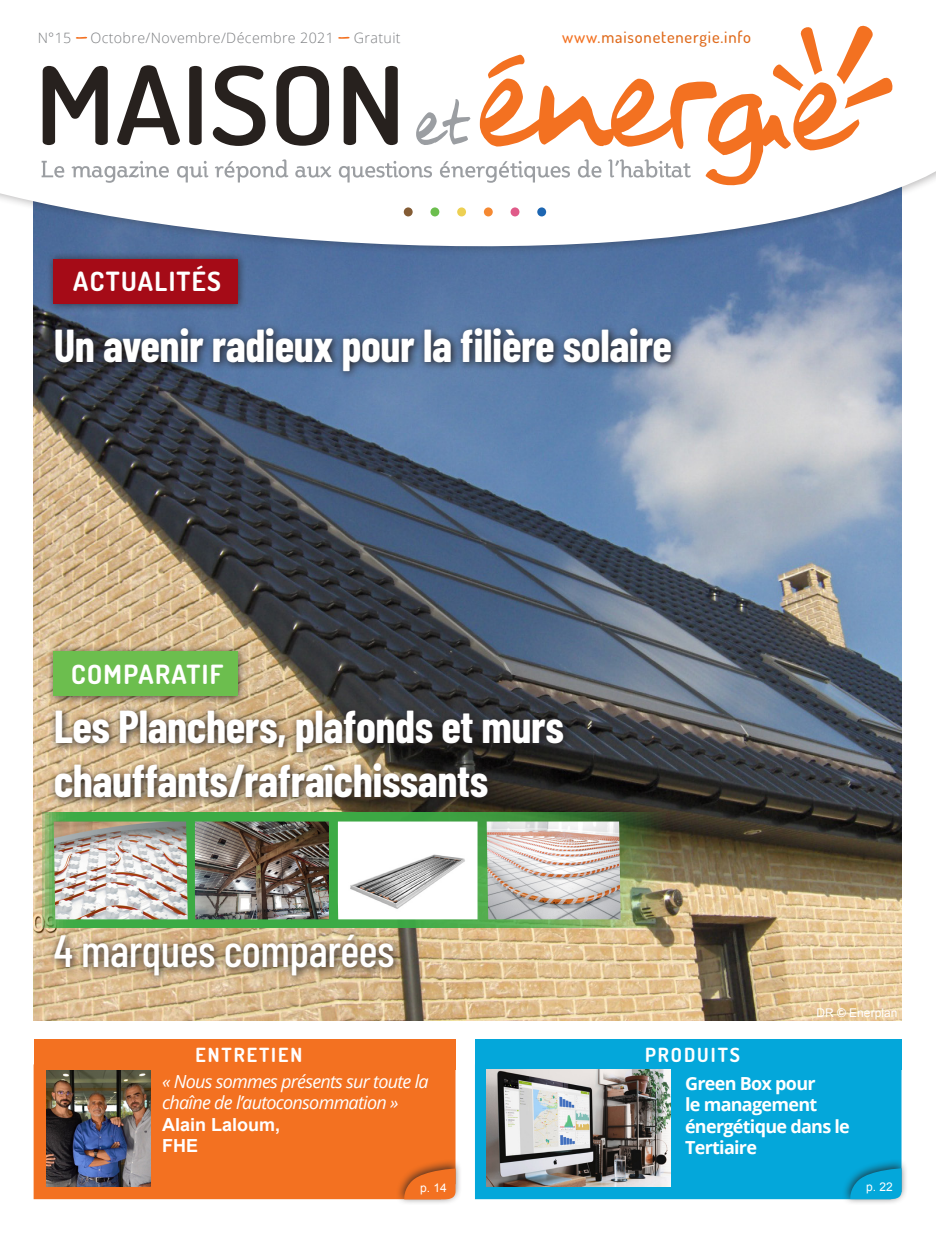
<style>
.page{position:relative;width:936px;height:1234px;background:#fff}
.page>*{position:absolute;margin:0;border:0;box-sizing:border-box;transform-origin:0 0}
.t1{font:700 45px/54px "Barlow Condensed";letter-spacing:-.01em;color:#fff}
.t2{font:500 45px "Barlow Condensed";letter-spacing:-.01em;color:#fff}
.t3{font:700 26.55px "Dosis";letter-spacing:.05em;color:#fff}
.t4{font:700 19.5px "Dosis";letter-spacing:.1em;color:#fff}
.t5{font:italic 18px/21.6px "Open Sans";letter-spacing:-.04em;color:#fff}
.t6{font:700 18px/21.6px "Open Sans";letter-spacing:-.04em;color:#fff}
.t7{font:700 18px/21.6px "Arial";color:#fff}
.t8{font:500 16.5px "Dosis";letter-spacing:.05em;color:#df6b1d}
.t9{font:300 14.25px "Open Sans";letter-spacing:.025em;color:#7c7e81}
.t10{font:12px "Arial";color:#fff}
.s1{color:#f37121}
</style>
<div class="page">
<img style="left:34px;top:289px;width:867px;height:731px">
<div style="left:475px;top:1069px;width:426px;height:129px;background:#04a7da"></div>
<svg style="left:0;top:36px;width:935px;height:253px"></svg>
<div style="left:34px;top:1069px;width:421px;height:129px;background:#f37121"></div>
<div style="left:475px;top:1038px;width:426px;height:31px;background:#04a7da"></div>
<img style="left:46px;top:1069px;width:104px;height:117px">
<div style="left:34px;top:1038px;width:421px;height:31px;background:#f37121"></div>
<div style="left:395px;top:1158px;width:67px;height:47px;background:#231f20;opacity:.75"></div>
<svg style="left:403px;top:1168px;width:52px;height:30px;background:#e66c21"></svg>
<svg style="left:76px;top:37px;width:11px;height:2px"></svg>
<svg style="left:43px;top:66px;width:65px;height:79px"></svg>
<svg style="left:117px;top:65px;width:63px;height:80px"></svg>
<svg style="left:189px;top:66px;width:13px;height:79px"></svg>
<svg style="left:213px;top:66px;width:52px;height:80px"></svg>
<svg style="left:276px;top:66px;width:53px;height:80px"></svg>
<div style="left:404px;top:207px;width:8px;height:9px;background:#845c35;border-radius:50%"></div>
<div style="left:430px;top:207px;width:9px;height:9px;background:#6cbe4e;border-radius:50%"></div>
<div style="left:457px;top:207px;width:9px;height:9px;background:#edd053;border-radius:50%"></div>
<div style="left:484px;top:207px;width:8px;height:9px;background:#f58932;border-radius:50%"></div>
<div style="left:510px;top:207px;width:9px;height:9px;background:#e05b89;border-radius:50%"></div>
<div style="left:537px;top:207px;width:9px;height:9px;background:#1d66b2;border-radius:50%"></div>
<svg style="left:42px;top:161px;width:22px;height:16px"></svg>
<svg style="left:72px;top:161px;width:97px;height:22px"></svg>
<svg style="left:177px;top:161px;width:31px;height:21px"></svg>
<svg style="left:215px;top:159px;width:73px;height:23px"></svg>
<svg style="left:295px;top:166px;width:36px;height:11px"></svg>
<svg style="left:338px;top:25px;width:555px;height:161px"></svg>
<div style="left:841px;top:1158px;width:67px;height:47px;background:#231f20;opacity:.75"></div>
<svg style="left:849px;top:1167px;width:52px;height:31px;background:#069ece"></svg>
<svg style="left:49px;top:704px;width:523px;height:103px;background:#6f624f"></svg>
<div style="left:46px;top:643px;width:200px;height:61px;background:#231f20;opacity:.75"></div>
<div style="left:54px;top:651px;width:184px;height:45px;background:#6cbe4e"></div>
<img style="left:38px;top:812px;width:864px;height:115px">
<svg style="left:48px;top:928px;width:355px;height:56px;background:#b29a78"></svg>
<img style="left:486px;top:1069px;width:184px;height:117px">
<img style="left:338px;top:821px;width:139px;height:98px">
<div style="left:46px;top:251px;width:200px;height:61px;background:#231f20;opacity:.75"></div>
<div style="left:54px;top:259px;width:184px;height:44px;background:#a50b17"></div>
<svg style="left:49px;top:323px;width:631px;height:57px;background:#485b78"></svg>
<img style="left:195px;top:821px;width:134px;height:98px">
<img style="left:54px;top:821px;width:134px;height:98px">
<img style="left:486px;top:821px;width:134px;height:98px">
<p class="t9" style="left:38px;top:28px;width:35px">N°15</p>
<p class="t9" style="left:90px;top:28px;width:245px">Octobre/Novembre/Décembre 2021</p>
<p class="t9" style="left:354px;top:28px;width:48px">Gratuit</p>
<p class="t8" style="left:562px;top:26px;width:190px"><span class="s1">www</span>.maisonetenergie.info</p>
<p class="t3" style="left:73px;top:264px;width:149px">ACTUALITÉS</p>
<p class="t1" style="left:54px;top:317px;width:620px">Un avenir radieux pour la filière solaire</p>
<p class="t3" style="left:71px;top:656px;width:153px">COMPARATIF</p>
<p class="t1" style="left:54px;top:698px;width:511px">Les Planchers, plafonds et murs chauffants/rafraîchissants</p>
<p class="t2" style="left:54px;top:922px;width:342px">4 marques comparées</p>
<p class="t10" style="left:816px;top:1004px;width:82px">DR © Enerplan</p>
<p class="t4" style="left:195px;top:1041px;width:108px">ENTRETIEN</p>
<p class="t4" style="left:645px;top:1041px;width:96px">PRODUITS</p>
<p class="t5" style="left:162px;top:1069px;width:268px">« Nous sommes présents sur toute la chaîne de l’autoconsommation »</p>
<p class="t7" style="left:162px;top:1113px;width:120px">Alain Laloum,<br>FHE</p>
<p class="t6" style="left:685px;top:1071px;width:166px">Green Box pour<br>le management énergétique dans le<br>Tertiaire</p>
<p class="t10" style="left:420px;top:1179px;width:28px">p. 14</p>
<p class="t10" style="left:866px;top:1178px;width:28px">p. 22</p>
</div>
